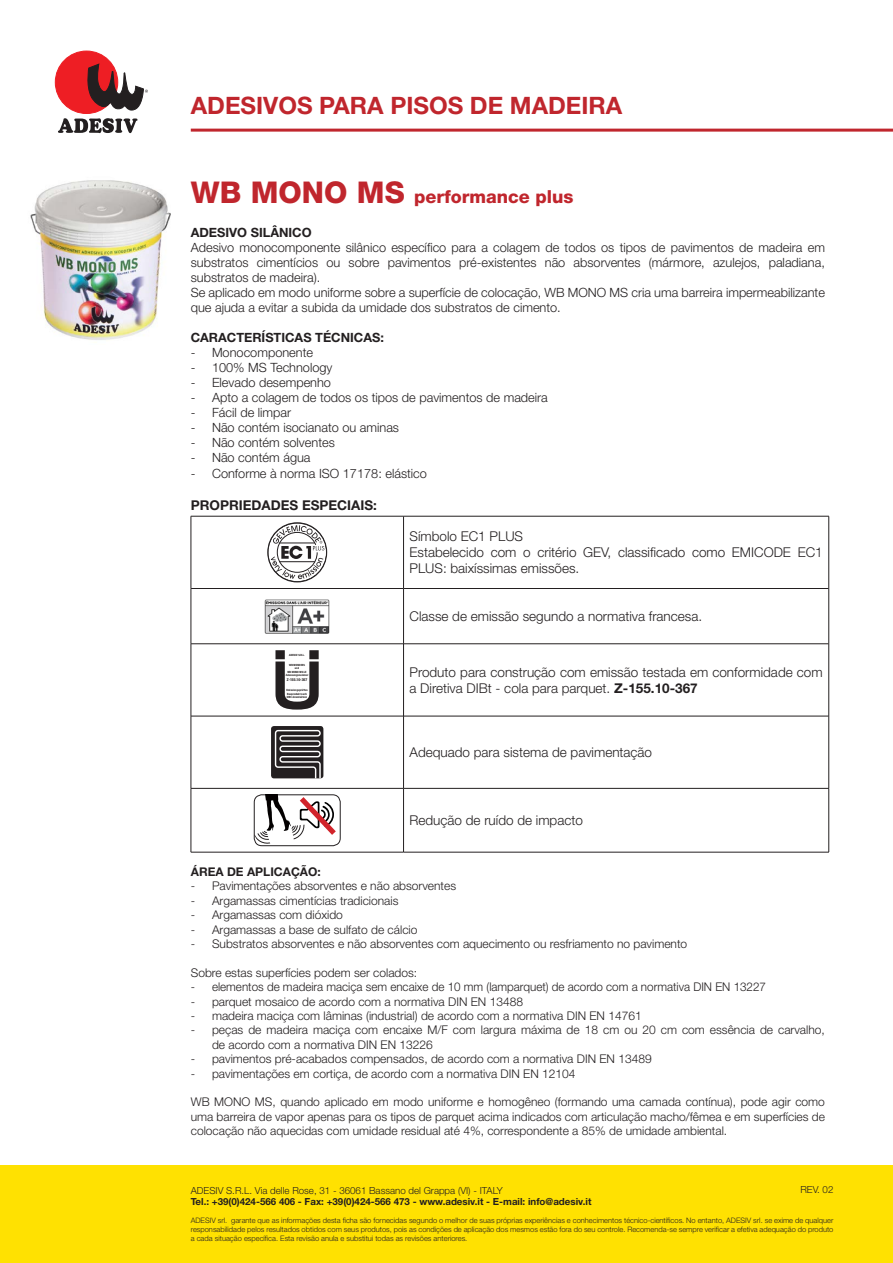
<style>
.page{position:relative;width:893px;height:1263px;background:#fff}
.page>*{position:absolute;margin:0;border:0;box-sizing:border-box;transform-origin:0 0}
.t1{font:700 24px "Helvetica Neue LT Std";color:#c0262d}
.t2{font:800 18px "Helvetica Neue LT Std";color:#c0262d}
.t3{font:300 13.5px/16.2px "Helvetica Neue LT Std";color:#231f20}
.t4{font:700 13.5px "Helvetica Neue LT Std";color:#231f20}
.t5{font:300 12.75px/15px "Helvetica Neue LT Std";color:#231f20}
.t6{font:700 12.75px "Helvetica Neue LT Std";color:#231f20}
.t7{font:300 12px/14.4px "Helvetica Neue LT Std";color:#231f20}
.t8{font:700 12px "Helvetica Neue LT Std";color:#231f20}
.t9{font:700 9.75px "Helvetica Neue LT Std";color:#231f20}
.t10{font:300 9.75px "Helvetica Neue LT Std";color:#231f20}
.t11{font:300 7.5px/9px "Helvetica Neue LT Std";color:#231f20;text-align:justify}
.t12{font:700 condensed 3.9px "Helvetica Neue LT Std";color:#231f20}
.t13{font:700 condensed 2.85px/3.4px "Helvetica Neue LT Std";color:#231f20;text-align:center}
.s1{font-size:30px}
.s2{font-weight:700}
</style>
<div class="page">
<div style="left:0;top:1165px;width:893px;height:98px;background:#ffe101"></div>
<svg style="left:58px;top:118px;width:79px;height:15px"></svg>
<div style="left:55px;top:51px;width:63px;height:62px;background:#ee1e24;border-radius:50%"></div>
<div style="left:55px;top:51px;width:63px;height:63px;border:1px solid #ee1e24;border-radius:50%"></div>
<svg style="left:87px;top:64px;width:61px;height:46px"></svg>
<hr style="left:191px;top:129px;width:702px;height:3px;background:#c0262d">
<img style="left:30px;top:180px;width:141px;height:160px">
<hr style="left:191px;top:588px;width:212px;height:1px;background:#231f20">
<hr style="left:404px;top:588px;width:425px;height:1px;background:#231f20">
<hr style="left:191px;top:643px;width:212px;height:1px;background:#231f20">
<hr style="left:404px;top:643px;width:425px;height:1px;background:#231f20">
<hr style="left:191px;top:716px;width:212px;height:1px;background:#231f20">
<hr style="left:404px;top:716px;width:425px;height:1px;background:#231f20">
<hr style="left:191px;top:516px;width:213px;height:1px;background:#231f20">
<hr style="left:191px;top:516px;width:1px;height:72px;background:#231f20">
<hr style="left:404px;top:516px;width:425px;height:1px;background:#231f20">
<hr style="left:403px;top:516px;width:1px;height:72px;background:#231f20">
<hr style="left:828px;top:516px;width:1px;height:72px;background:#231f20">
<hr style="left:191px;top:588px;width:1px;height:56px;background:#231f20">
<hr style="left:403px;top:588px;width:1px;height:56px;background:#231f20">
<hr style="left:828px;top:588px;width:1px;height:56px;background:#231f20">
<hr style="left:191px;top:644px;width:1px;height:72px;background:#231f20">
<hr style="left:403px;top:644px;width:1px;height:72px;background:#231f20">
<hr style="left:828px;top:644px;width:1px;height:72px;background:#231f20">
<hr style="left:191px;top:716px;width:1px;height:72px;background:#231f20">
<hr style="left:403px;top:716px;width:1px;height:72px;background:#231f20">
<hr style="left:828px;top:716px;width:1px;height:72px;background:#231f20">
<hr style="left:191px;top:788px;width:213px;height:1px;background:#231f20">
<hr style="left:191px;top:788px;width:1px;height:64px;background:#231f20">
<hr style="left:404px;top:788px;width:425px;height:1px;background:#231f20">
<hr style="left:403px;top:788px;width:1px;height:64px;background:#231f20">
<hr style="left:828px;top:788px;width:1px;height:64px;background:#231f20">
<hr style="left:191px;top:852px;width:213px;height:1px;background:#231f20">
<hr style="left:404px;top:852px;width:425px;height:1px;background:#231f20">
<svg style="left:271px;top:525px;width:53px;height:54px"></svg>
<div style="left:268px;top:522px;width:59px;height:60px;border:1px solid #231f20;border-radius:50%"></div>
<img style="left:264px;top:599px;width:66px;height:35px">
<svg style="left:275px;top:650px;width:44px;height:60px"></svg>
<div style="left:271px;top:726px;width:52px;height:52px;background:#231f20;border-radius:3px"></div>
<svg style="left:274px;top:729px;width:47px;height:50px"></svg>
<svg style="left:254px;top:794px;width:87px;height:51px"></svg>
<h1 class="t1" style="left:191px;top:91px;width:433px">ADESIVOS PARA PISOS DE MADEIRA</h1>
<h2 class="t2" style="left:191px;top:186px;width:384px"><span class="s1">WB MONO MS</span> performance plus</h2>
<p class="t6" style="left:191px;top:225px;width:122px">ADESIVO SILÂNICO</p>
<p class="t5" style="left:191px;top:240px;width:636px">Adesivo monocomponente silânico específico para a colagem de todos os tipos de pavimentos de madeira em substratos cimentícios ou sobre pavimentos pré-existentes não absorventes (mármore, azulejos, paladiana, substratos de madeira).<br>Se aplicado em modo uniforme sobre a superfície de colocação, WB MONO MS cria uma barreira impermeabilizante que ajuda a evitar a subida da umidade dos substratos de cimento.</p>
<p class="t6" style="left:191px;top:330px;width:195px">CARACTERÍSTICAS TÉCNICAS:</p>
<p class="t5" style="left:191px;top:345px;width:124px">- Monocomponente</p>
<p class="t5" style="left:191px;top:360px;width:143px">- 100% MS Technology</p>
<p class="t5" style="left:191px;top:375px;width:142px">- Elevado desempenho</p>
<p class="t5" style="left:191px;top:390px;width:359px">- Apto a colagem de todos os tipos de pavimentos de madeira</p>
<p class="t5" style="left:191px;top:405px;width:102px">- Fácil de limpar</p>
<p class="t5" style="left:191px;top:420px;width:210px">- Não contém isocianato ou aminas</p>
<p class="t5" style="left:191px;top:435px;width:146px">- Não contém solventes</p>
<p class="t5" style="left:191px;top:450px;width:121px">- Não contém água</p>
<p class="t5" style="left:191px;top:465px;width:238px">- Conforme à norma ISO 17178: elástico</p>
<p class="t4" style="left:191px;top:497px;width:188px">PROPRIEDADES ESPECIAIS:</p>
<p class="t3" style="left:410px;top:528px;width:415px">Símbolo EC1 PLUS<br>Estabelecido com o critério GEV, classificado como EMICODE EC1<br>PLUS: baixíssimas emissões.</p>
<p class="t3" style="left:410px;top:608px;width:294px">Classe de emissão segundo a normativa francesa.</p>
<p class="t13" style="left:289px;top:653px;width:17px">ADESIV S.R.L.</p>
<p class="t13" style="left:286px;top:663px;width:24px">WB MONO MS<br>und<br>WB MONO MS LE<br>Zulassungsnummer</p>
<p class="t12" style="left:287px;top:677px;width:22px">Z-155.10-367</p>
<p class="t13" style="left:286px;top:688px;width:23px;text-align:left">Emissiongeprüftes<br>Bauprodukt nach<br>DIBt-Grundsätzen</p>
<p class="t3" style="left:410px;top:663px;width:415px">Produto para construção com emissão testada em conformidade com a Diretiva DIBt - cola para parquet. <span class="s2">Z-155.10-367</span></p>
<p class="t3" style="left:410px;top:744px;width:244px">Adequado para sistema de pavimentação</p>
<p class="t3" style="left:410px;top:812px;width:175px">Redução de ruído de impacto</p>
<p class="t8" style="left:191px;top:864px;width:131px">ÁREA DE APLICAÇÃO:</p>
<p class="t7" style="left:191px;top:879px;width:267px">- Pavimentações absorventes e não absorventes</p>
<p class="t7" style="left:191px;top:893px;width:209px">- Argamassas cimentícias tradicionais</p>
<p class="t7" style="left:191px;top:907px;width:154px">- Argamassas com dióxido</p>
<p class="t7" style="left:191px;top:922px;width:228px">- Argamassas a base de sulfato de cálcio</p>
<p class="t7" style="left:191px;top:936px;width:498px">- Substratos absorventes e não absorventes com aquecimento ou resfriamento no pavimento</p>
<p class="t7" style="left:191px;top:965px;width:228px">Sobre estas superfícies podem ser colados:</p>
<p class="t7" style="left:191px;top:979px;width:577px">- elementos de madeira maciça sem encaixe de 10 mm (lamparquet) de acordo com a normativa DIN EN 13227</p>
<p class="t7" style="left:191px;top:994px;width:334px">- parquet mosaico de acordo com a normativa DIN EN 13488</p>
<p class="t7" style="left:191px;top:1008px;width:452px">- madeira maciça com lâminas (industrial) de acordo com a normativa DIN EN 14761</p>
<p class="t7" style="left:212px;top:1023px;width:614px;text-indent:-21px">- peças de madeira maciça com encaixe M/F com largura máxima de 18 cm ou 20 cm com essência de carvalho, de acordo com a normativa DIN EN 13226</p>
<p class="t7" style="left:191px;top:1051px;width:462px">- pavimentos pré-acabados compensados, de acordo com a normativa DIN EN 13489</p>
<p class="t7" style="left:191px;top:1066px;width:386px">- pavimentações em cortiça, de acordo com a normativa DIN EN 12104</p>
<p class="t7" style="left:191px;top:1095px;width:636px;text-align:justify">WB MONO MS, quando aplicado em modo uniforme e homogêneo (formando uma camada contínua), pode agir como uma barreira de vapor apenas para os tipos de parquet acima indicados com articulação macho/fêmea e em superfícies de colocação não aquecidas com umidade residual até 4%, correspondente a 85% de umidade ambiental.</p>
<p class="t10" style="left:800px;top:1184px;width:35px">REV. 02</p>
<p class="t10" style="left:191px;top:1184px;width:314px">ADESIV S.R.L. Via delle Rose, 31 - 36061 Bassano del Grappa (VI) - ITALY</p>
<p class="t9" style="left:191px;top:1196px;width:402px">Tel.: +39(0)424-566 406 - Fax: +39(0)424-566 473 - www.adesiv.it - E-mail: info@adesiv.it</p>
<p class="t11" style="left:191px;top:1216px;width:644px">ADESIV srl. garante que as informações desta ficha são fornecidas segundo o melhor de suas próprias experiências e conhecimentos técnico-científicos. No entanto, ADESIV srl. se exime de qualquer responsabilidade pelos resultados obtidos com seus produtos, pois as condições de aplicação dos mesmos estão fora do seu controle. Recomenda-se sempre verificar a efetiva adequação do produto a cada situação específica. Esta revisão anula e substitui todas as revisões anteriores.</p>
</div>
